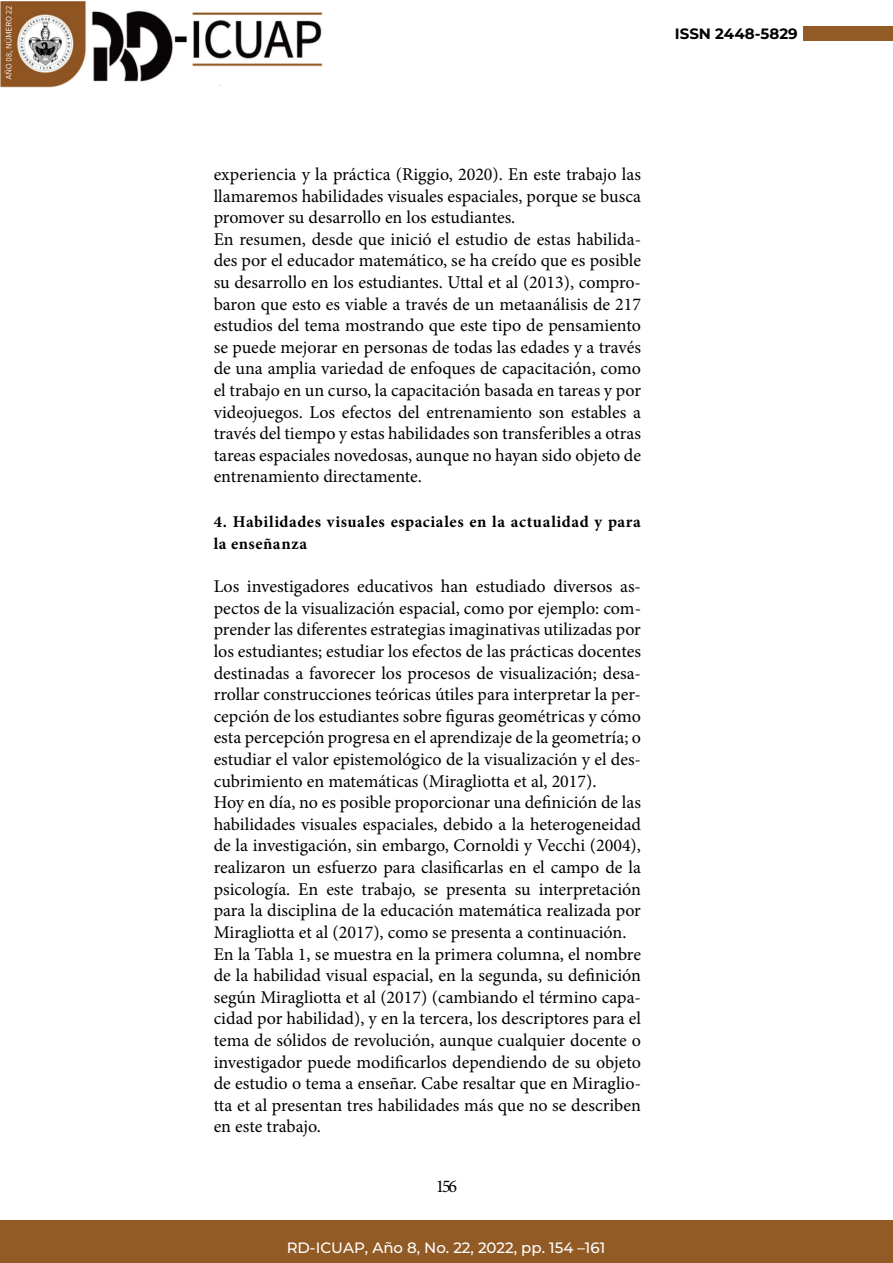
<style>
.page{position:relative;width:893px;height:1263px;background:#fff}
.page>*{position:absolute;margin:0;border:0;box-sizing:border-box;transform-origin:0 0}
.t1{font:18px/21.6px "Minion Pro";color:#000}
.t2{font:700 16.5px/22.5px "Minion Pro";letter-spacing:.035em;color:#000}
.t3{font:500 15px "Montserrat";color:#fff}
.t4{font:700 15px "Montserrat";color:#000}
</style>
<div class="page">
<img style="left:1px;top:2px;width:322px;height:86px">
<div style="left:804px;top:26px;width:89px;height:14px;background:#925b25"></div>
<div style="left:0;top:1220px;width:893px;height:43px;background:#925b25"></div>
<p class="t4" style="left:675px;top:23px;width:124px">ISSN 2448-5829</p>
<p class="t1" style="left:214px;top:164px;width:429px">experiencia y la práctica (Riggio, 2020). En este trabajo las llamaremos habilidades visuales espaciales, porque se busca promover su desarrollo en los estudiantes.<br>En resumen, desde que inició el estudio de estas habilida&shy;des por el educador matemático, se ha creído que es posible su desarrollo en los estudiantes. Uttal et al (2013), compro&shy;baron que esto es viable a través de un metaanálisis de 217 estudios del tema mostrando que este tipo de pensamiento se puede mejorar en personas de todas las edades y a través de una amplia variedad de enfoques de capacitación, como el trabajo en un curso, la capacitación basada en tareas y por videojuegos. Los efectos del entrenamiento son estables a través del tiempo y estas habilidades son transferibles a otras tareas espaciales novedosas, aunque no hayan sido objeto de entrenamiento directamente.</p>
<p class="t2" style="left:214px;top:510px;width:429px">4. Habilidades visuales espaciales en la actualidad y para la enseñanza</p>
<p class="t1" style="left:214px;top:576px;width:429px">Los investigadores educativos han estudiado diversos as&shy;pectos de la visualización espacial, como por ejemplo: com&shy;prender las diferentes estrategias imaginativas utilizadas por los estudiantes; estudiar los efectos de las prácticas docentes destinadas a favorecer los procesos de visualización; desa&shy;rrollar construcciones teóricas útiles para interpretar la per&shy;cepción de los estudiantes sobre figuras geométricas y cómo esta percepción progresa en el aprendizaje de la geometría; o estudiar el valor epistemológico de la visualización y el des&shy;cubrimiento en matemáticas (Miragliotta et al, 2017).<br>Hoy en día, no es posible proporcionar una definición de las habilidades visuales espaciales, debido a la heterogeneidad de la investigación, sin embargo, Cornoldi y Vecchi (2004), realizaron un esfuerzo para clasificarlas en el campo de la psicología. En este trabajo, se presenta su interpretación para la disciplina de la educación matemática realizada por Miragliotta et al (2017), como se presenta a continuación.<br>En la Tabla 1, se muestra en la primera columna, el nombre de la habilidad visual espacial, en la segunda, su definición según Miragliotta et al (2017) (cambiando el término capa&shy;cidad por habilidad), y en la tercera, los descriptores para el tema de sólidos de revolución, aunque cualquier docente o investigador puede modificarlos dependiendo de su objeto de estudio o tema a enseñar. Cabe resaltar que en Miraglio&shy;tta et al presentan tres habilidades más que no se describen en este trabajo.</p>
<p class="t1" style="left:436px;top:1175px;width:23px">156</p>
<p class="t3" style="left:287px;top:1237px;width:320px">RD-ICUAP, Año 8, No. 22, 2022, pp. 154 –161</p>
</div>
